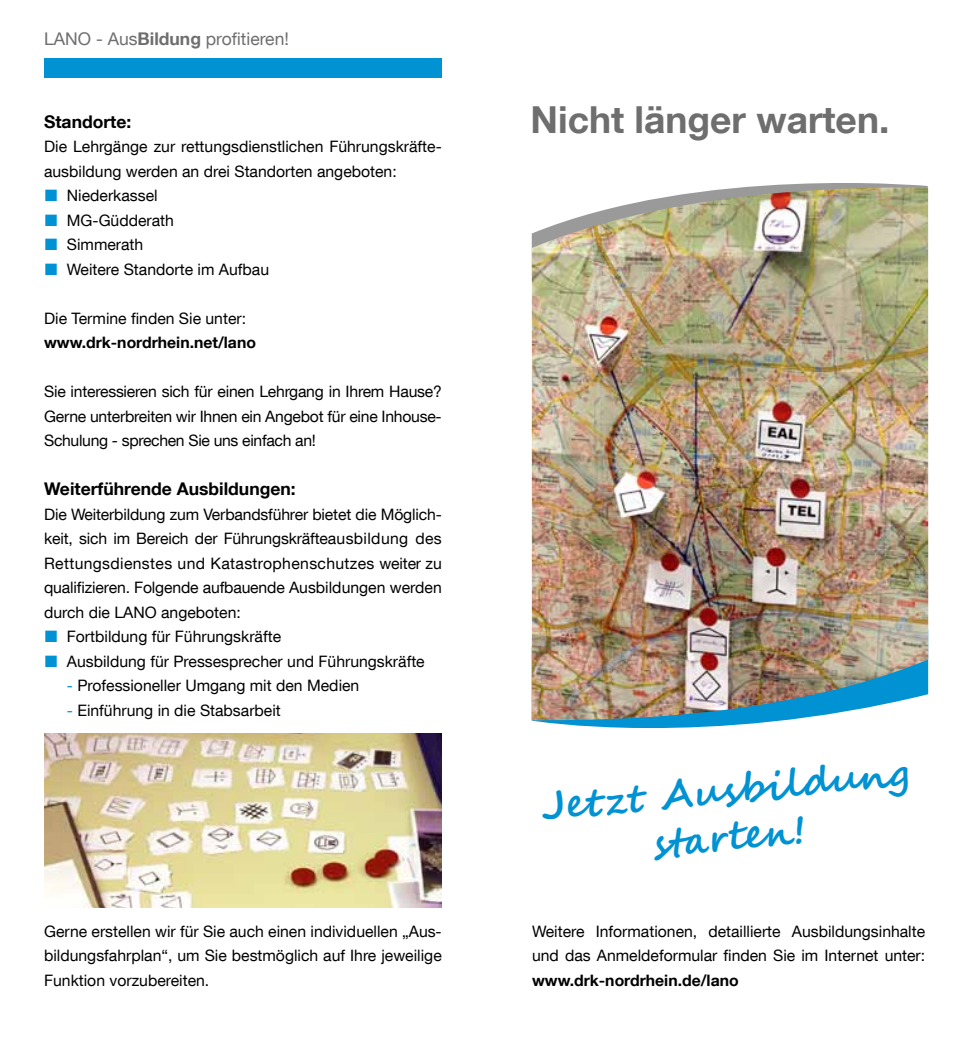
<style>
.page{position:relative;width:973px;height:1042px;background:#fff}
.page>*{position:absolute;margin:0;border:0;box-sizing:border-box;transform-origin:0 0}
.t1{font:700 39.2px/47.1px "Segoe Script";color:#0092d3;text-align:center}
.t2{font:700 37.1px "Helvetica Neue LT Com";color:#6e6e6e}
.t3{font:700 17.5px "Helvetica Neue LT Com";color:#000}
.t4{font:17.5px "Helvetica Neue LT Com";color:#6e6e6e}
.t5{font:15.75px/24.5px "Helvetica Neue LT Com";color:#000;text-align:justify}
.t6{font:700 15.75px "Helvetica Neue LT Com";color:#000}
.t7{font:15.75px "Helvetica Neue LT Com";letter-spacing:.02em;color:#000}
.s1{font-weight:700}
.s2{color:#0092d3}
</style>
<div class="page">
<div style="left:44px;top:58px;width:397px;height:20px;background:#0092d3"></div>
<img style="left:44px;top:733px;width:397px;height:174px">
<svg style="left:531px;top:720px;width:255px;height:9px;fill:#0092d3"></svg>
<svg style="left:747px;top:183px;width:180px;height:4px"></svg>
<img style="left:531px;top:187px;width:397px;height:533px">
<p class="t4" style="left:44px;top:28px;width:246px">LANO - Aus<span class="s1">Bildung</span> profitieren!</p>
<p class="t3" style="left:44px;top:110px;width:89px">Standorte:</p>
<p class="t5" style="left:44px;top:134px;width:397px">Die Lehrgänge zur rettungsdienstlichen Führungskräfte-</p>
<p class="t5" style="left:44px;top:159px;width:354px">ausbildung werden an drei Standorten angeboten:</p>
<p class="t5" style="left:67px;top:183px;width:92px">Niederkassel</p>
<p class="t5" style="left:67px;top:208px;width:109px">MG-Güdderath</p>
<p class="t5" style="left:67px;top:232px;width:78px">Simmerath</p>
<p class="t5" style="left:67px;top:257px;width:204px">Weitere Standorte im Aufbau</p>
<p class="t5" style="left:44px;top:306px;width:203px">Die Termine finden Sie unter:</p>
<p class="t6" style="left:44px;top:333px;width:213px">www.drk-nordrhein.net/lano</p>
<p class="t5" style="left:44px;top:379px;width:399px">Sie interessieren sich für einen Lehrgang in Ihrem Hause?<br>Gerne unterbreiten wir Ihnen ein Angebot für eine Inhouse-Schulung - sprechen Sie uns einfach an!</p>
<p class="t3" style="left:44px;top:478px;width:253px">Weiterführende Ausbildungen:</p>
<p class="t5" style="left:44px;top:502px;width:399px">Die Weiterbildung zum Verbandsführer bietet die Möglich-</p>
<p class="t5" style="left:44px;top:526px;width:399px">keit, sich im Bereich der Führungskräfteausbildung des</p>
<p class="t7" style="left:44px;top:553px;width:399px">Rettungsdienstes und Katastrophenschutzes weiter zu</p>
<p class="t5" style="left:44px;top:575px;width:399px">qualifizieren. Folgende aufbauende Ausbildungen werden</p>
<p class="t5" style="left:44px;top:600px;width:198px">durch die LANO angeboten:</p>
<p class="t5" style="left:67px;top:624px;width:216px">Fortbildung für Führungskräfte</p>
<p class="t5" style="left:67px;top:649px;width:359px">Ausbildung für Pressesprecher und Führungskräfte</p>
<p class="t5" style="left:67px;top:673px;width:294px"><span class="s2">-</span> Professioneller Umgang mit den Medien</p>
<p class="t5" style="left:67px;top:698px;width:215px"><span class="s2">-</span> Einführung in die Stabsarbeit</p>
<h2 class="t2" style="left:530px;top:96px;width:360px">Nicht länger warten.</h2>
<h1 class="t1" style="left:539px;top:783px;width:371px;rotate:-5deg">Jetzt Ausbildung start en!</h1>
<p class="t5" style="left:44px;top:918px;width:399px">Gerne erstellen wir für Sie auch einen individuellen „Aus&shy;bildungsfahrplan“, um Sie bestmöglich auf Ihre jeweilige Funktion vorzubereiten.</p>
<p class="t5" style="left:532px;top:918px;width:394px">Weitere Informationen, detaillierte Ausbildungsinhalte und das Anmeldeformular finden Sie im Internet unter:</p>
<p class="t6" style="left:532px;top:970px;width:208px">www.drk-nordrhein.de/lano</p>
</div>
